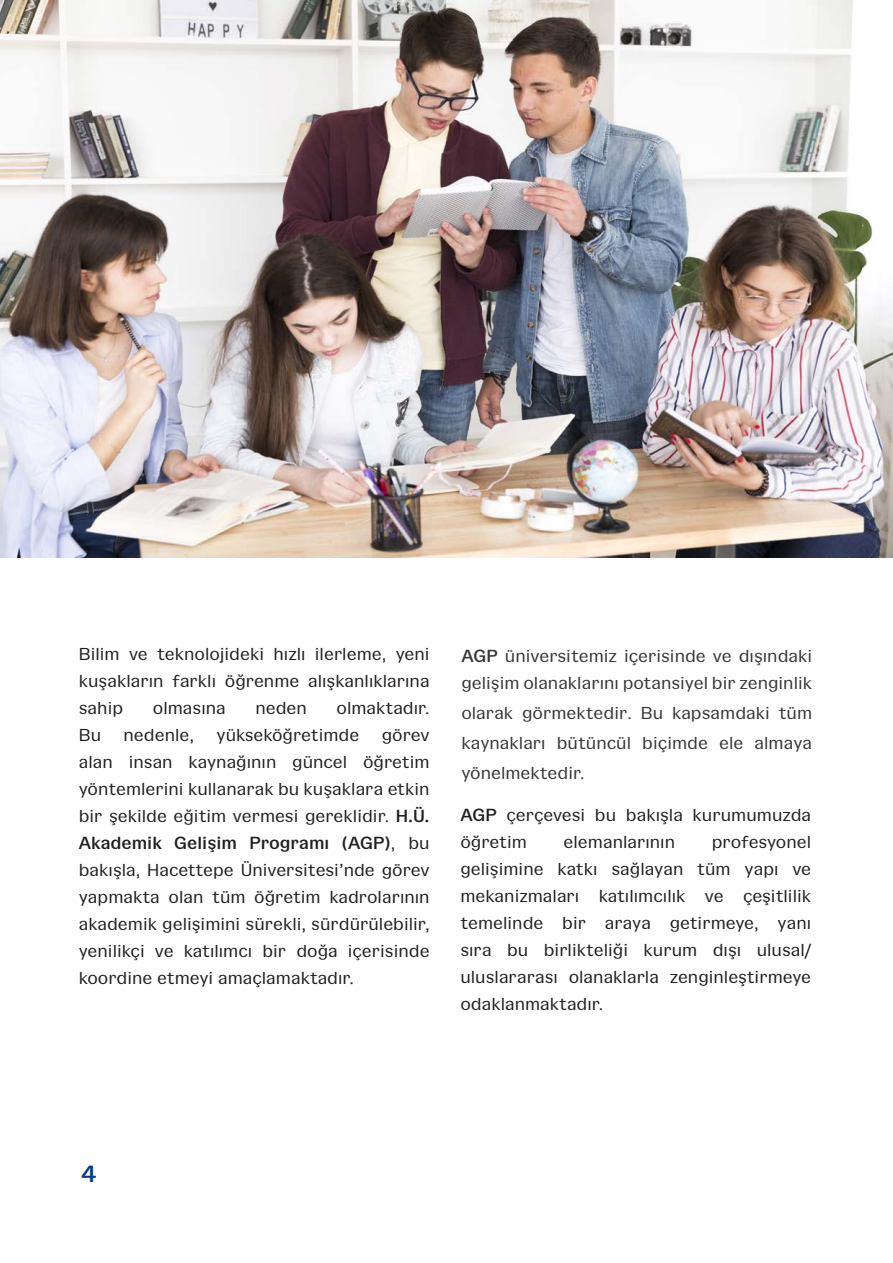
<style>
.page{position:relative;width:893px;height:1263px;background:#fff}
.page>*{position:absolute;margin:0;border:0;box-sizing:border-box;transform-origin:0 0}
.t1{font:700 24px "Gangster Grotesk";color:#003a92}
.sola_yatık{font:18px/27px "Gangster Grotesk";color:#231f20;text-align:justify}
.sola_yatık-2{font:18px/30.3px "Gangster Grotesk";color:#373535}
.s1{font-weight:700}
</style>
<div class="page">
<img style="left:0;top:0;width:892px;height:558px">
<p class="sola_yatık" style="left:79px;top:639px;width:352px">Bilim ve teknolojideki hızlı ilerleme, yeni kuşakların farklı öğrenme alışkanlıklarına sahip</p>
<p class="sola_yatık" style="left:79px;top:693px;width:352px;text-indent:258px">olmaktadır.<br>Bu nedenle, yükseköğretimde görev alan insan kaynağının güncel öğretim yöntemlerini kullanarak bu kuşaklara etkin bir şekilde eğitim vermesi gereklidir. <span class="s1">H.Ü.<br>Akademik Gelişim Programı (AGP)</span>, bu bakışla, Hacettepe Üniversitesi’nde görev yapmakta olan tüm öğretim kadrolarının akademik gelişimini sürekli, sürdürülebilir, yenilikçi ve katılımcı bir doğa içerisinde koordine etmeyi amaçlamaktadır.</p>
<p class="sola_yatık" style="left:153px;top:693px;width:74px">olmasına</p>
<p class="sola_yatık" style="left:255px;top:693px;width:53px">neden</p>
<p class="sola_yatık-2" style="left:461px;top:641px;width:352px;line-height:27px"><span class="s1">AGP</span> üniversitemiz içerisinde ve dışındaki gelişim olanaklarını potansiyel bir zenginlik</p>
<p class="sola_yatık-2" style="left:461px;top:697px;width:352px;text-align:justify">olarak görmektedir. Bu kapsamdaki tüm kaynakları bütüncül biçimde ele almaya yönelmektedir.</p>
<p class="sola_yatık" style="left:460px;top:800px;width:352px"><span class="s1">AGP</span> çerçevesi bu bakışla kurumumuzda öğretim</p>
<p class="sola_yatık" style="left:460px;top:827px;width:352px;text-indent:251px">profesyonel gelişimine katkı sağlayan tüm yapı ve mekanizmaları katılımcılık ve çeşitlilik temelinde bir araya getirmeye, yanı sıra bu birlikteliği kurum dışı ulusal/ uluslararası olanaklarla zenginleştirmeye odaklanmaktadır.</p>
<p class="sola_yatık" style="left:564px;top:827px;width:113px">elemanlarının</p>
<h1 class="t1" style="left:81px;top:1156px;width:17px">4</h1>
</div>
